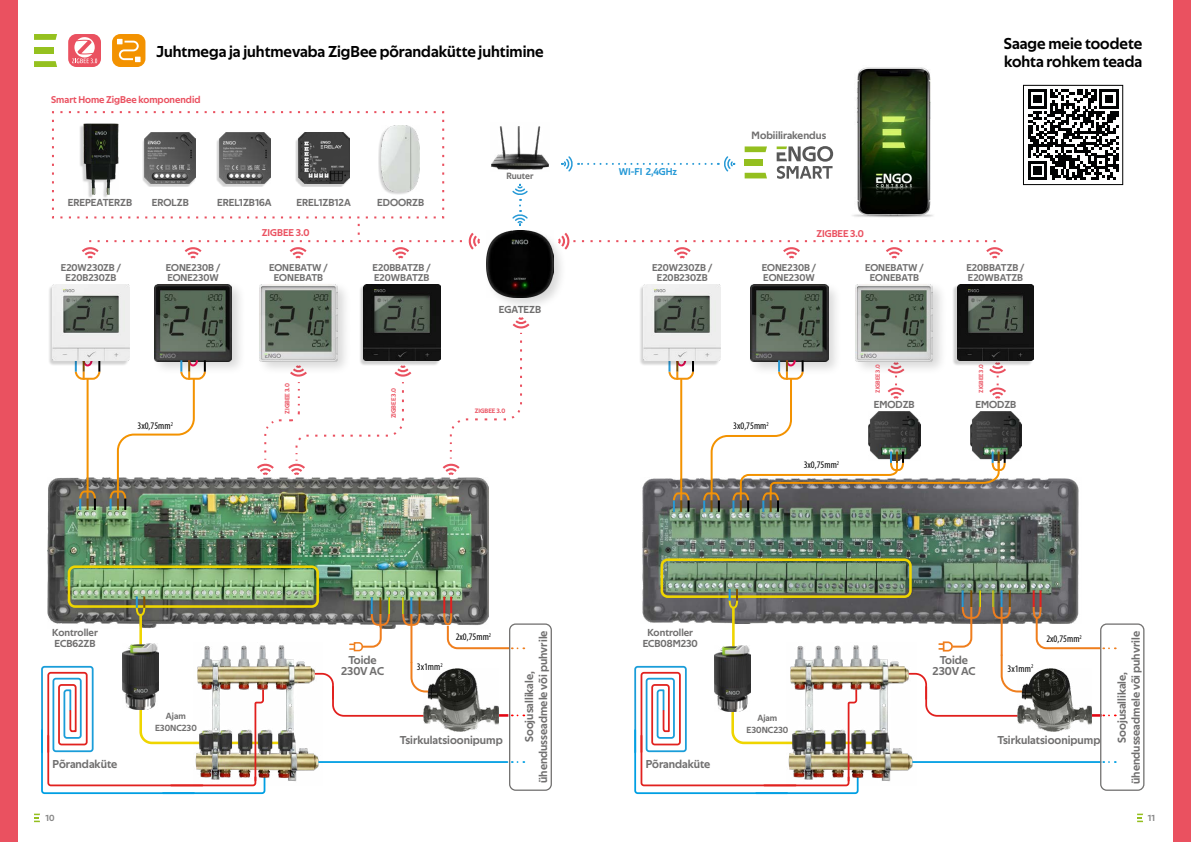
<style>
.page{position:relative;width:1191px;height:842px;background:#fff}
.page>*{position:absolute;margin:0;border:0;box-sizing:border-box;transform-origin:0 0}
.t1{font:16px/18px "Techna Sans";color:#000}
.t2{font:11.6px/10.9px "Techna Sans";color:#706f6f;text-align:center}
.t3{font:10.7px "Techna Sans";color:#706f6f}
.t4{font:10.3px/11.6px "Techna Sans";color:#706f6f}
.t5{font:10px/10px "Techna Sans";color:#706f6f}
.t6{font:condensed 10px "Myriad Pro";color:#000}
.t7{font:10px "Techna Sans";color:#ea5160}
.t8{font:10px "Techna Sans";color:#2699d6}
.t9{font:9.2px "Techna Sans";color:#706f6f}
.t10{font:9px/11.6px "Techna Sans";color:#706f6f;text-align:center}
.t11{font:9px "Techna Sans";color:#878787}
.t12{font:6.4px "Techna Sans";color:#ea5160}
.t13{font:6px "Techna Sans";color:#ea5160}
</style>
<div class="page">
<img style="left:94px;top:478px;width:394px;height:150px">
<img style="left:687px;top:478px;width:392px;height:111px">
<div style="left:68px;top:565px;width:251px;height:43px;border:3px solid #efd500;border-radius:6px"></div>
<div style="left:660px;top:558px;width:251px;height:40px;border:3px solid #efd500;border-radius:6px"></div>
<svg style="left:469px;top:232px;width:11px;height:18px"></svg>
<svg style="left:567px;top:234px;width:436px;height:25px"></svg>
<svg style="left:442px;top:317px;width:88px;height:158px"></svg>
<svg style="left:257px;top:370px;width:155px;height:105px"></svg>
<svg style="left:94px;top:224px;width:368px;height:35px"></svg>
<div style="left:151px;top:281px;width:95px;height:94px;background:#000;opacity:.15"></div>
<img style="left:154px;top:284px;width:78px;height:77px">
<div style="left:747px;top:281px;width:95px;height:94px;background:#000;opacity:.15"></div>
<img style="left:751px;top:284px;width:77px;height:74px">
<div style="left:256px;top:281px;width:96px;height:95px;background:#000;opacity:.15"></div>
<img style="left:260px;top:284px;width:77px;height:77px">
<div style="left:852px;top:281px;width:95px;height:95px;background:#000;opacity:.15"></div>
<img style="left:855px;top:284px;width:78px;height:74px">
<div style="left:484px;top:228px;width:83px;height:83px;background:#000;opacity:.15"></div>
<img style="left:487px;top:231px;width:66px;height:66px">
<div style="left:68px;top:34px;width:33px;height:33px;background:#ea5160;border-radius:8px"></div>
<svg style="left:94px;top:44px;width:3px;height:19px"></svg>
<img style="left:1008px;top:411px;width:13px;height:49px">
<svg style="left:112px;top:34px;width:33px;height:33px"></svg>
<img style="left:491px;top:126px;width:58px;height:44px">
<svg style="left:744px;top:146px;width:23px;height:6px"></svg>
<svg style="left:744px;top:173px;width:23px;height:5px"></svg>
<div style="left:744px;top:159px;width:19px;height:7px;background:#94bf1f"></div>
<svg style="left:776px;top:146px;width:57px;height:33px"></svg>
<svg style="left:34px;top:34px;width:6px;height:6px"></svg>
<svg style="left:34px;top:61px;width:6px;height:6px"></svg>
<div style="left:34px;top:47px;width:19px;height:7px;background:#95c11f"></div>
<svg style="left:94px;top:111px;width:351px;height:108px"></svg>
<div style="left:0;top:0;width:17px;height:842px;background:#ea5160"></div>
<div style="left:1174px;top:0;width:17px;height:842px;background:#ea5160"></div>
<svg style="left:94px;top:366px;width:7px;height:14px"></svg>
<svg style="left:687px;top:366px;width:7px;height:14px"></svg>
<svg style="left:94px;top:489px;width:3px;height:21px"></svg>
<svg style="left:109px;top:358px;width:98px;height:152px"></svg>
<svg style="left:135px;top:596px;width:11px;height:21px"></svg>
<svg style="left:687px;top:491px;width:3px;height:21px"></svg>
<svg style="left:702px;top:358px;width:306px;height:154px"></svg>
<svg style="left:401px;top:597px;width:20px;height:30px"></svg>
<svg style="left:512px;top:183px;width:16px;height:43px"></svg>
<svg style="left:561px;top:156px;width:151px;height:16px"></svg>
<svg style="left:718px;top:156px;width:17px;height:16px"></svg>
<img style="left:852px;top:67px;width:81px;height:150px">
<div style="left:48px;top:285px;width:81px;height:81px;background:#000;opacity:.18"></div>
<img style="left:94px;top:284px;width:35px;height:77px">
<div style="left:639px;top:285px;width:81px;height:81px;background:#000;opacity:.18"></div>
<img style="left:687px;top:284px;width:33px;height:77px">
<div style="left:355px;top:276px;width:93px;height:94px;background:#fff;opacity:.2"></div>
<img style="left:363px;top:284px;width:77px;height:77px">
<div style="left:948px;top:276px;width:94px;height:94px;background:#fff;opacity:.2"></div>
<img style="left:957px;top:284px;width:76px;height:77px">
<div style="left:216px;top:134px;width:54px;height:53px;background:#000;opacity:.18"></div>
<img style="left:219px;top:133px;width:51px;height:51px">
<div style="left:79px;top:125px;width:38px;height:74px;background:#000;opacity:.18"></div>
<img style="left:94px;top:123px;width:25px;height:71px">
<div style="left:142px;top:134px;width:53px;height:53px;background:#000;opacity:.18"></div>
<img style="left:145px;top:133px;width:51px;height:51px">
<svg style="left:1028px;top:90px;width:90px;height:90px"></svg>
<div style="left:1023px;top:85px;width:100px;height:100px;border:1px solid #000"></div>
<hr style="left:472px;top:714px;width:36px;height:3px;background:#e30613">
<div style="left:509px;top:623px;width:43px;height:168px;border:1px solid #71706f;border-radius:6px"></div>
<svg style="left:40px;top:34px;width:54px;height:590px"></svg>
<hr style="left:306px;top:761px;width:201px;height:2px;background:#009fe3">
<img style="left:202px;top:645px;width:92px;height:15px">
<svg style="left:41px;top:660px;width:434px;height:135px"></svg>
<hr style="left:139px;top:615px;width:3px;height:92px;background:#efd500">
<img style="left:122px;top:644px;width:36px;height:65px">
<svg style="left:442px;top:597px;width:75px;height:53px"></svg>
<hr style="left:410px;top:626px;width:2px;height:37px;background:#ef7e1d">
<svg style="left:350px;top:597px;width:41px;height:55px"></svg>
<svg style="left:633px;top:156px;width:54px;height:433px"></svg>
<div style="left:1100px;top:623px;width:44px;height:168px;border:1px solid #71706f;border-radius:6px"></div>
<svg style="left:634px;top:589px;width:481px;height:206px"></svg>
<img style="left:424px;top:668px;width:75px;height:64px">
<img style="left:1017px;top:668px;width:74px;height:64px">
<svg style="left:34px;top:814px;width:6px;height:8px"></svg>
<svg style="left:1137px;top:814px;width:6px;height:8px"></svg>
<h1 class="t1" style="left:156px;top:42px;width:389px">Juhtmega ja juhtmevaba ZigBee põrandakütte juhtimine</h1>
<p class="t7" style="left:51px;top:94px;width:151px">Smart Home ZigBee komponendid</p>
<p class="t4" style="left:68px;top:197px;width:66px">EREPEATERZB</p>
<p class="t4" style="left:152px;top:197px;width:38px">EROLZB</p>
<p class="t4" style="left:217px;top:197px;width:56px">EREL1ZB16A</p>
<p class="t4" style="left:296px;top:197px;width:56px">EREL1ZB12A</p>
<p class="t4" style="left:377px;top:197px;width:49px">EDOORZB</p>
<p class="t9" style="left:506px;top:170px;width:29px">Ruuter</p>
<p class="t8" style="left:619px;top:166px;width:60px">WI-FI 2,4GHz</p>
<p class="t3" style="left:751px;top:129px;width:76px">Mobiilirakendus</p>
<p class="t7" style="left:262px;top:227px;width:49px">ZIGBEE 3.0</p>
<p class="t7" style="left:816px;top:228px;width:49px">ZIGBEE 3.0</p>
<h1 class="t1" style="left:1003px;top:35px;width:140px">Saage meie toodete kohta rohkem teada</h1>
<p class="t5" style="left:61px;top:263px;width:62px;text-align:center">E20W230ZB /<br>E20B230ZB</p>
<p class="t5" style="left:652px;top:263px;width:62px;text-align:center">E20W230ZB /<br>E20B230ZB</p>
<p class="t5" style="left:166px;top:263px;width:56px">EONE230B /<br>EONE230W</p>
<p class="t5" style="left:762px;top:263px;width:56px">EONE230B /<br>EONE230W</p>
<p class="t5" style="left:269px;top:263px;width:60px;text-align:center">EONEBATW /<br>EONEBATB</p>
<p class="t5" style="left:865px;top:263px;width:60px;text-align:center">EONEBATW /<br>EONEBATB</p>
<p class="t5" style="left:372px;top:263px;width:60px">E20BBATZB /<br>E20WBATZB</p>
<p class="t5" style="left:966px;top:263px;width:60px">E20BBATZB /<br>E20WBATZB</p>
<p class="t4" style="left:499px;top:304px;width:44px">EGATEZB</p>
<p class="t12" style="left:283px;top:414px;width:32px;rotate:-90deg">ZIGBEE 3.0</p>
<p class="t12" style="left:390px;top:418px;width:32px;rotate:-90deg">ZIGBEE 3.0</p>
<p class="t12" style="left:475px;top:407px;width:32px">ZIGBEE 3.0</p>
<p class="t13" style="left:874px;top:393px;width:30px;rotate:-90deg">ZIGBEE 3.0</p>
<p class="t13" style="left:977px;top:393px;width:30px;rotate:-90deg">ZIGBEE 3.0</p>
<p class="t4" style="left:874px;top:398px;width:42px">EMODZB</p>
<p class="t4" style="left:975px;top:398px;width:42px">EMODZB</p>
<p class="t6" style="left:138px;top:420px;width:37px">3x0,75mm<sup>2</sup></p>
<p class="t6" style="left:733px;top:420px;width:37px">3x0,75mm<sup>2</sup></p>
<p class="t6" style="left:803px;top:459px;width:37px">3x0,75mm<sup>2</sup></p>
<p class="t4" style="left:52px;top:626px;width:47px">Kontroller<br>ECB62ZB</p>
<p class="t6" style="left:456px;top:631px;width:37px">2x0,75mm<sup>2</sup></p>
<p class="t6" style="left:417px;top:660px;width:27px">3x1mm<sup>2</sup></p>
<p class="t2" style="left:341px;top:654px;width:44px">Toide<br>230V AC</p>
<p class="t2" style="left:53px;top:758px;width:66px">Põrandaküte</p>
<p class="t10" style="left:155px;top:710px;width:43px">Ajam<br>E30NC230</p>
<p class="t2" style="left:400px;top:735px;width:104px">Tsirkulatsioonipump</p>
<p class="t2" style="left:522px;top:783px;width:154px;line-height:13.9px;rotate:-90deg">Soojusallikale, ühendusseadmele või puhvrile</p>
<p class="t4" style="left:643px;top:626px;width:57px;text-align:center">Kontroller<br>ECB08M230</p>
<p class="t2" style="left:1114px;top:784px;width:154px;line-height:13.9px;rotate:-90deg">Soojusallikale, ühendusseadmele või puhvrile</p>
<p class="t6" style="left:1046px;top:632px;width:37px">2x0,75mm<sup>2</sup></p>
<p class="t2" style="left:932px;top:654px;width:44px">Toide<br>230V AC</p>
<p class="t6" style="left:1007px;top:662px;width:27px">3x1mm<sup>2</sup></p>
<p class="t10" style="left:746px;top:712px;width:43px">Ajam<br>E30NC230</p>
<p class="t2" style="left:997px;top:735px;width:104px">Tsirkulatsioonipump</p>
<p class="t2" style="left:646px;top:758px;width:66px">Põrandaküte</p>
<p class="t11" style="left:45px;top:812px;width:11px">10</p>
<p class="t11" style="left:1147px;top:812px;width:9px">11</p>
</div>
